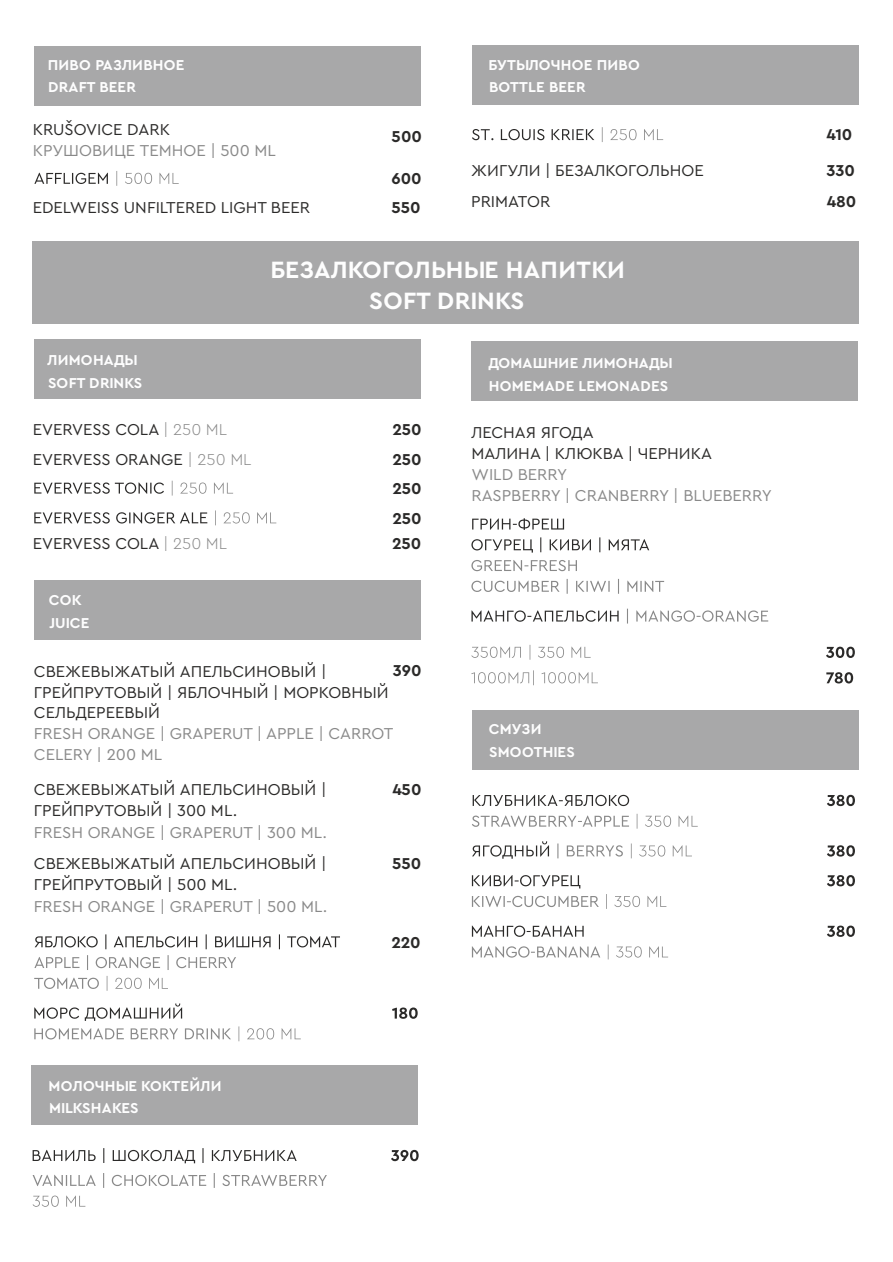
<style>
.page{position:relative;width:893px;height:1262px;background:#fff}
.page>*{position:absolute;margin:0;border:0;box-sizing:border-box;transform-origin:0 0}
.t1{font:700 24.75px/31.5px "Cera Pro";letter-spacing:.01em;color:#fefefe;text-align:center}
.t2{font:16.5px/20.7px "Cera Pro";color:#2b2a29}
.t3{font:16.5px/20.7px "Cera Pro";color:#898989}
.t4{font:700 16.5px "Cera Pro";color:#2b2a29}
.t5{font:700 15px/22.6px "Cera Pro";letter-spacing:.01em;color:#fefefe}
.s1{font-weight:300;color:#898989}
</style>
<div class="page">
<svg style="left:34px;top:173px;width:74px;height:11px"></svg>
<svg style="left:116px;top:171px;width:63px;height:15px"></svg>
<svg style="left:472px;top:129px;width:122px;height:11px"></svg>
<svg style="left:602px;top:127px;width:61px;height:15px"></svg>
<div style="left:34px;top:46px;width:387px;height:60px;background:#a8a8a9"></div>
<div style="left:472px;top:46px;width:386px;height:59px;background:#a8a8a9"></div>
<div style="left:32px;top:241px;width:827px;height:82px;background:#a8a8a9"></div>
<div style="left:34px;top:339px;width:387px;height:60px;background:#a8a8a9"></div>
<svg style="left:34px;top:482px;width:130px;height:12px"></svg>
<svg style="left:172px;top:481px;width:61px;height:14px"></svg>
<svg style="left:34px;top:512px;width:173px;height:11px"></svg>
<svg style="left:215px;top:510px;width:61px;height:15px"></svg>
<div style="left:34px;top:580px;width:387px;height:60px;background:#a8a8a9"></div>
<svg style="left:35px;top:934px;width:305px;height:15px"></svg>
<svg style="left:34px;top:955px;width:202px;height:35px"></svg>
<svg style="left:34px;top:1003px;width:148px;height:17px"></svg>
<svg style="left:34px;top:1026px;width:267px;height:15px"></svg>
<svg style="left:392px;top:1007px;width:25px;height:11px"></svg>
<div style="left:471px;top:341px;width:387px;height:60px;background:#a8a8a9"></div>
<svg style="left:471px;top:518px;width:178px;height:34px"></svg>
<svg style="left:471px;top:560px;width:193px;height:34px"></svg>
<svg style="left:471px;top:610px;width:147px;height:11px"></svg>
<svg style="left:627px;top:608px;width:141px;height:15px"></svg>
<svg style="left:471px;top:645px;width:119px;height:14px"></svg>
<svg style="left:471px;top:670px;width:127px;height:15px"></svg>
<svg style="left:826px;top:646px;width:28px;height:12px"></svg>
<svg style="left:826px;top:672px;width:27px;height:11px"></svg>
<div style="left:471px;top:709px;width:387px;height:60px;background:#a8a8a9"></div>
<svg style="left:472px;top:795px;width:157px;height:11px"></svg>
<svg style="left:472px;top:813px;width:225px;height:15px"></svg>
<svg style="left:827px;top:795px;width:27px;height:11px"></svg>
<svg style="left:472px;top:841px;width:77px;height:17px"></svg>
<svg style="left:557px;top:843px;width:135px;height:15px"></svg>
<svg style="left:472px;top:875px;width:108px;height:13px"></svg>
<svg style="left:472px;top:894px;width:194px;height:15px"></svg>
<svg style="left:472px;top:925px;width:111px;height:12px"></svg>
<svg style="left:472px;top:944px;width:196px;height:15px"></svg>
<svg style="left:827px;top:845px;width:27px;height:11px"></svg>
<svg style="left:827px;top:875px;width:27px;height:11px"></svg>
<svg style="left:827px;top:925px;width:27px;height:12px"></svg>
<div style="left:31px;top:1065px;width:387px;height:59px;background:#a8a8a9"></div>
<svg style="left:33px;top:1148px;width:264px;height:15px"></svg>
<svg style="left:391px;top:1149px;width:27px;height:12px"></svg>
<svg style="left:33px;top:1173px;width:294px;height:33px"></svg>
<p class="t5" style="left:48px;top:54px;width:138px">ПИВО РАЗЛИВНОЕ<br>DRAFT BEER</p>
<p class="t5" style="left:488px;top:54px;width:153px">БУТЫЛОЧНОЕ ПИВО<br>BOTTLE BEER</p>
<p class="t2" style="left:33px;top:120px;width:139px">KRUŠOVICE DARK</p>
<p class="t3" style="left:33px;top:141px;width:245px">КРУШОВИЦЕ ТЕМНОЕ | 500 ML</p>
<p class="t4" style="left:391px;top:128px;width:32px">500</p>
<p class="t4" style="left:826px;top:127px;width:27px">410</p>
<p class="t4" style="left:391px;top:171px;width:32px">600</p>
<p class="t2" style="left:33px;top:197px;width:279px">EDELWEISS UNFILTERED LIGHT BEER</p>
<p class="t4" style="left:391px;top:199px;width:31px">550</p>
<p class="t2" style="left:471px;top:161px;width:234px">ЖИГУЛИ | БЕЗАЛКОГОЛЬНОЕ</p>
<p class="t4" style="left:826px;top:163px;width:30px">330</p>
<p class="t2" style="left:471px;top:191px;width:81px">PRIMATOR</p>
<p class="t4" style="left:827px;top:194px;width:31px">480</p>
<h1 class="t1" style="left:270px;top:254px;width:356px">БЕЗАЛКОГОЛЬНЫЕ НАПИТКИ<br>SOFT DRINKS</h1>
<p class="t5" style="left:48px;top:349px;width:96px">ЛИМОНАДЫ<br>SOFT DRINKS</p>
<p class="t5" style="left:488px;top:352px;width:186px">ДОМАШНИЕ ЛИМОНАДЫ<br>HOMEMADE LEMONADES</p>
<p class="t2" style="left:33px;top:415px;width:220px;line-height:29.5px">EVERVESS COLA <span class="s1">| 250 ML<br></span>EVERVESS ORANGE <span class="s1">| 250 ML</span></p>
<p class="t4" style="left:392px;top:422px;width:31px">250</p>
<p class="t4" style="left:392px;top:451px;width:31px">250</p>
<p class="t4" style="left:392px;top:481px;width:31px">250</p>
<p class="t4" style="left:392px;top:510px;width:31px">250</p>
<p class="t2" style="left:33px;top:533px;width:196px">EVERVESS COLA <span class="s1">| 250 ML</span></p>
<p class="t4" style="left:392px;top:535px;width:31px">250</p>
<p class="t5" style="left:49px;top:589px;width:42px">СОК<br>JUICE</p>
<p class="t2" style="left:34px;top:661px;width:356px">СВЕЖЕВЫЖАТЫЙ АПЕЛЬСИНОВЫЙ |<br>ГРЕЙПРУТОВЫЙ | ЯБЛОЧНЫЙ | МОРКОВНЫЙ<br>СЕЛЬДЕРЕЕВЫЙ</p>
<p class="t3" style="left:34px;top:723px;width:361px">FRESH ORANGE | GRAPERUT | APPLE | CARROT<br>CELERY | 200 ML</p>
<p class="t4" style="left:393px;top:663px;width:30px">390</p>
<p class="t2" style="left:34px;top:779px;width:294px">СВЕЖЕВЫЖАТЫЙ АПЕЛЬСИНОВЫЙ |<br>ГРЕЙПРУТОВЫЙ | 300 ML.</p>
<p class="t3" style="left:34px;top:822px;width:295px">FRESH ORANGE | GRAPERUT | 300 ML.</p>
<p class="t2" style="left:34px;top:853px;width:294px">СВЕЖЕВЫЖАТЫЙ АПЕЛЬСИНОВЫЙ |<br>ГРЕЙПРУТОВЫЙ | 500 ML.</p>
<p class="t3" style="left:34px;top:896px;width:295px">FRESH ORANGE | GRAPERUT | 500 ML.</p>
<p class="t4" style="left:392px;top:781px;width:31px">450</p>
<p class="t4" style="left:392px;top:855px;width:31px">550</p>
<p class="t4" style="left:391px;top:934px;width:31px">220</p>
<p class="t2" style="left:471px;top:423px;width:242px">ЛЕСНАЯ ЯГОДА<br>МАЛИНА | КЛЮКВА | ЧЕРНИКА</p>
<p class="t3" style="left:471px;top:464px;width:302px">WILD BERRY<br>RASPBERRY | CRANBERRY | BLUEBERRY</p>
<p class="t5" style="left:489px;top:718px;width:87px">СМУЗИ<br>SMOOTHIES</p>
<p class="t5" style="left:49px;top:1074px;width:174px">МОЛОЧНЫЕ КОКТЕЙЛИ<br>MILKSHAKES</p>
</div>
